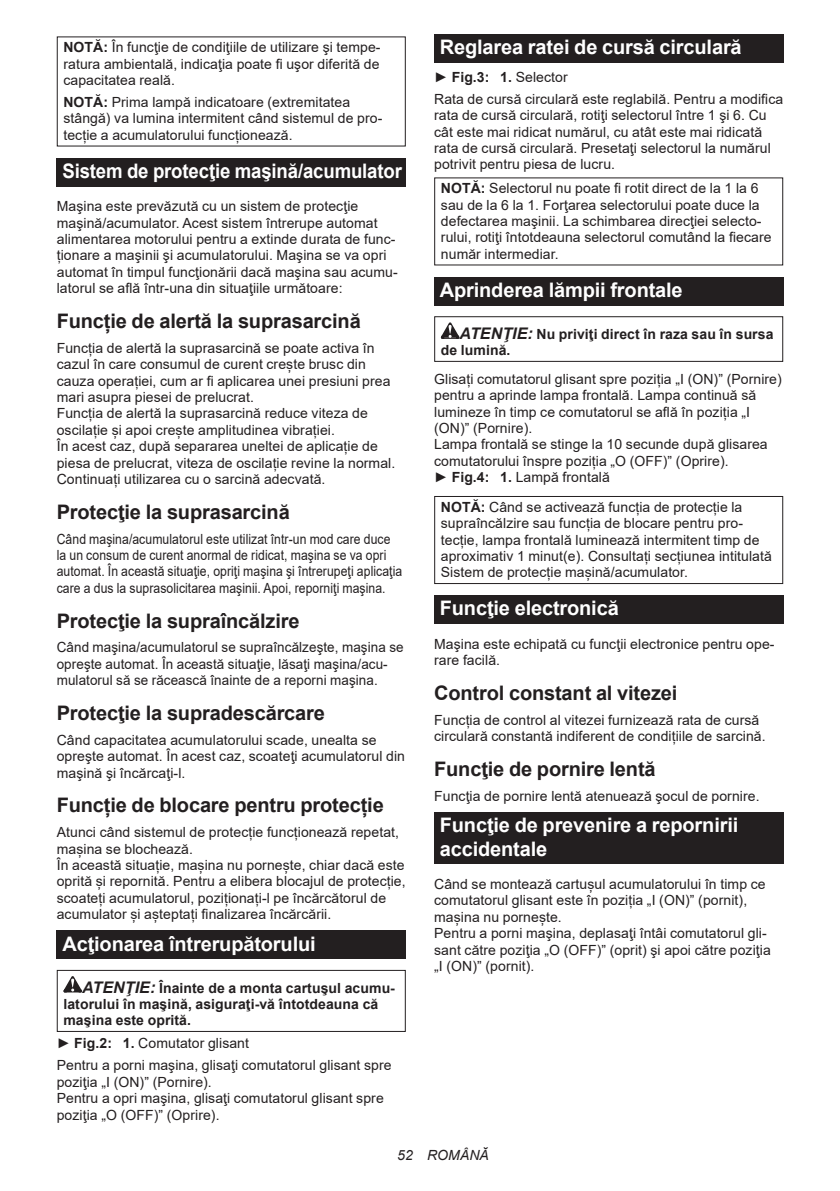
<style>
.page{position:relative;width:840px;height:1191px;background:#fff}
.page>*{position:absolute;margin:0;border:0;box-sizing:border-box;transform-origin:0 0}
.t1{font:700 20px "Arial";letter-spacing:-.01em;color:#231f20}
.t2{font:700 20px/23.4px "Arial";letter-spacing:-.01em;color:#fff}
.t3{font:700 20px "Arial";letter-spacing:-.01em;color:#fff;scale:.93 1}
.t4{font:14px/16.4px "Arial";letter-spacing:.005em;color:#231f20}
.t5{font:14px/16.4px "Arial";letter-spacing:.005em;color:#231f20;scale:.87 1}
.t6{font:700 14px/16.4px "Arial";letter-spacing:.005em;color:#231f20}
.t7{font:14px/16.4px "Arial";letter-spacing:.005em;color:#231f20;scale:.96 1}
.t8{font:italic 14px "Arial";letter-spacing:.005em;color:#231f20}
.s1{font-weight:700}
.s2{font-style:italic;font-size:16px}
</style>
<div class="page">
<div style="left:57px;top:158px;width:348px;height:28px;background:#231f20"></div>
<div style="left:57px;top:930px;width:348px;height:29px;background:#231f20"></div>
<svg style="left:63px;top:976px;width:19px;height:16px"></svg>
<div style="left:57px;top:970px;width:348px;height:62px;border:1px solid #231f20"></div>
<div style="left:434px;top:34px;width:348px;height:29px;background:#231f20"></div>
<div style="left:434px;top:277px;width:348px;height:28px;background:#231f20"></div>
<svg style="left:440px;top:322px;width:19px;height:17px"></svg>
<div style="left:434px;top:316px;width:348px;height:46px;border:1px solid #231f20"></div>
<div style="left:434px;top:496px;width:348px;height:88px;border:1px solid #231f20"></div>
<div style="left:434px;top:595px;width:348px;height:29px;background:#231f20"></div>
<div style="left:434px;top:812px;width:348px;height:52px;background:#231f20"></div>
<p class="t4" style="left:63px;top:39px;width:318px;text-align:justify"><span class="s1">NOTĂ:</span> În funcţie de condiţiile de utilizare şi tempe&shy;ratura ambientală, indicaţia poate fi uşor diferită de capacitatea reală.</p>
<p class="t4" style="left:63px;top:94px;width:320px"><span class="s1">NOTĂ:</span> Prima lampă indicatoare (extremitatea stângă) va lumina intermitent când sistemul de pro&shy;tecție a acumulatorului funcționează.</p>
<h1 class="t3" style="left:62px;top:157px;width:366px">Sistem de protecţie maşină/acumulator</h1>
<p class="t4" style="left:57px;top:198px;width:342px">Maşina este prevăzută cu un sistem de protecţie maşină/acumulator. Acest sistem întrerupe automat alimentarea motorului pentru a extinde durata de func&shy;ționare a maşinii şi acumulatorului. Maşina se va opri automat în timpul funcţionării dacă maşina sau acumu&shy;latorul se află într-una din situaţiile următoare:</p>
<h1 class="t1" style="left:57px;top:307px;width:305px">Funcție de alertă la suprasarcină</h1>
<p class="t4" style="left:57px;top:340px;width:340px">Funcția de alertă la suprasarcină se poate activa în cazul în care consumul de curent crește brusc din cauza operației, cum ar fi aplicarea unei presiuni prea mari asupra piesei de prelucrat.<br>Funcția de alertă la suprasarcină reduce viteza de oscilație și apoi crește amplitudinea vibrației.<br>În acest caz, după separarea uneltei de aplicație de piesa de prelucrat, viteza de oscilație revine la normal.<br>Continuați utilizarea cu o sarcină adecvată.</p>
<h1 class="t1" style="left:57px;top:497px;width:234px">Protecţie la suprasarcină</h1>
<p class="t5" style="left:57px;top:530px;width:398px">Când maşina/acumulatorul este utilizat într-un mod care duce la un consum de curent anormal de ridicat, maşina se va opri automat. În această situaţie, opriţi maşina şi întrerupeţi aplicaţia care a dus la suprasolicitarea maşinii. Apoi, reporniţi maşina.</p>
<h1 class="t1" style="left:57px;top:606px;width:244px">Protecţie la supraîncălzire</h1>
<p class="t7" style="left:57px;top:639px;width:362px">Când maşina/acumulatorul se supraîncălzeşte, maşina se opreşte automat. În această situaţie, lăsaţi maşina/acu&shy;mulatorul să se răcească înainte de a reporni maşina.</p>
<h1 class="t1" style="left:57px;top:699px;width:269px">Protecţie la supradescărcare</h1>
<p class="t4" style="left:57px;top:731px;width:349px">Când capacitatea acumulatorului scade, unealta se opreşte automat. În acest caz, scoateţi acumulatorul din maşină şi încărcaţi-l.</p>
<h1 class="t1" style="left:57px;top:791px;width:328px">Funcție de blocare pentru protecție</h1>
<p class="t4" style="left:57px;top:824px;width:350px">Atunci când sistemul de protecție funcționează repetat, mașina se blochează.<br>În această situație, mașina nu pornește, chiar dacă este oprită și repornită. Pentru a elibera blocajul de protecție, scoateți acumulatorul, poziționați-l pe încărcătorul de acumulator și așteptați finalizarea încărcării.</p>
<h1 class="t2" style="left:62px;top:932px;width:254px">Acţionarea întrerupătorului</h1>
<p class="t6" style="left:63px;top:979px;width:333px;text-indent:19px"><span class="s2">ATENŢIE:</span> Înainte de a monta cartuşul acumu&shy;latorului în maşină, asiguraţi-vă întotdeauna că maşina este oprită.</p>
<p class="t4" style="left:57px;top:1032px;width:336px;line-height:22px">► <span class="s1">Fig.2: 1.</span> Comutator glisant<br>Pentru a porni maşina, glisaţi comutatorul glisant spre</p>
<p class="t4" style="left:57px;top:1073px;width:328px">poziţia „I (ON)” (Pornire).<br>Pentru a opri maşina, glisaţi comutatorul glisant spre poziţia „O (OFF)” (Oprire).</p>
<h1 class="t2" style="left:439px;top:36px;width:303px">Reglarea ratei de cursă circulară</h1>
<p class="t4" style="left:434px;top:66px;width:350px;line-height:22px">► <span class="s1">Fig.3: 1.</span> Selector<br>Rata de cursă circulară este reglabilă. Pentru a modifica</p>
<p class="t4" style="left:434px;top:107px;width:338px">rata de cursă circulară, rotiţi selectorul între 1 şi 6. Cu cât este mai ridicat numărul, cu atât este mai ridicată rata de cursă circulară. Presetaţi selectorul la numărul potrivit pentru piesa de lucru.</p>
<p class="t4" style="left:440px;top:180px;width:332px"><span class="s1">NOTĂ:</span> Selectorul nu poate fi rotit direct de la 1 la 6 sau de la 6 la 1. Forţarea selectorului poate duce la defectarea maşinii. La schimbarea direcţiei selecto&shy;rului, rotiţi întotdeauna selectorul comutând la fiecare număr intermediar.</p>
<h1 class="t2" style="left:439px;top:278px;width:244px">Aprinderea lămpii frontale</h1>
<p class="t6" style="left:440px;top:326px;width:334px;text-indent:19px"><span class="s2">ATENŢIE:</span> Nu priviţi direct în raza sau în sursa de lumină.</p>
<p class="t4" style="left:434px;top:371px;width:349px">Glisați comutatorul glisant spre poziția „I (ON)” (Pornire) pentru a aprinde lampa frontală. Lampa continuă să lumineze în timp ce comutatorul se află în poziția „I (ON)” (Pornire).<br>Lampa frontală se stinge la 10 secunde după glisarea comutatorului înspre poziția „O (OFF)” (Oprire).<br>► <span class="s1">Fig.4: 1.</span> Lampă frontală</p>
<p class="t4" style="left:440px;top:498px;width:332px"><span class="s1">NOTĂ:</span> Când se activează funcția de protecție la supraîncălzire sau funcția de blocare pentru pro&shy;tecție, lampa frontală luminează intermitent timp de aproximativ 1 minut(e). Consultați secțiunea intitulată Sistem de protecție mașină/acumulator.</p>
<h1 class="t2" style="left:439px;top:597px;width:180px">Funcţie electronică</h1>
<p class="t4" style="left:434px;top:635px;width:342px">Maşina este echipată cu funcţii electronice pentru ope&shy;rare facilă.</p>
<h1 class="t1" style="left:434px;top:679px;width:245px">Control constant al vitezei</h1>
<p class="t4" style="left:434px;top:711px;width:333px">Funcția de control al vitezei furnizează rata de cursă circulară constantă indiferent de condițiile de sarcină.</p>
<h1 class="t1" style="left:434px;top:755px;width:223px">Funcţie de pornire lentă</h1>
<p class="t4" style="left:434px;top:787px;width:327px">Funcţia de pornire lentă atenuează şocul de pornire.</p>
<h1 class="t2" style="left:439px;top:813px;width:300px">Funcţie de prevenire a repornirii accidentale</h1>
<p class="t4" style="left:434px;top:875px;width:338px">Când se montează cartușul acumulatorului în timp ce comutatorul glisant este în poziția „I (ON)” (pornit), mașina nu pornește.<br>Pentru a porni maşina, deplasaţi întâi comutatorul gli&shy;sant către poziţia „O (OFF)” (oprit) şi apoi către poziţia „I (ON)” (pornit).</p>
<p class="t8" style="left:397px;top:1146px;width:93px">52 ROMÂNĂ</p>
</div>
